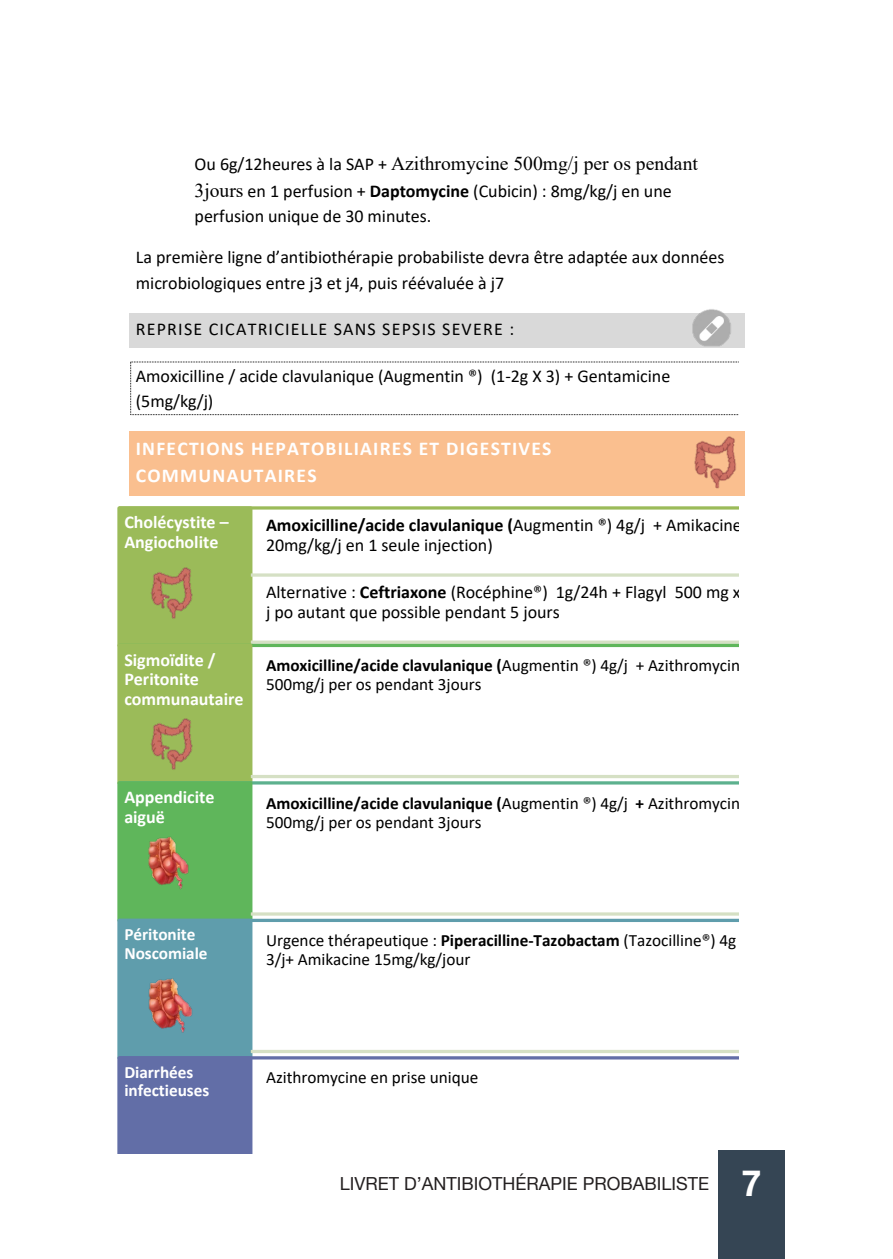
<style>
.page{position:relative;width:893px;height:1259px;background:#fff}
.page>*{position:absolute;margin:0;border:0;box-sizing:border-box;transform-origin:0 0}
.t1{font:19.5px "Times New Roman";color:#000}
.t2{font:700 19.5px/27px "Calibri";letter-spacing:.06em;color:#fff}
.t3{font:18px/25.2px "Calibri";color:#000}
.t4{font:700 18px/19.5px "Calibri";color:#fff}
.t5{font:18px "Calibri";letter-spacing:.065em;color:#000}
.t6{font:18px "Helvetica Neue";color:#231f20}
.t7{font:17.1px/18.9px "Calibri";color:#000}
.t8{font:700 17.1px/18.9px "Calibri";letter-spacing:-.005em;color:#fff}
.s1{font-family:"Calibri";font-size:18px}
.s2{font-family:"Times New Roman";font-size:19.5px}
.s3{font-weight:700}
.s4{font-weight:700;font-size:36px;color:#fff}
</style>
<div class="page">
<div style="left:718px;top:1151px;width:67px;height:108px;background:#354554"></div>
<div style="left:134px;top:318px;width:606px;height:25px;background:#d9d9d9"></div>
<svg style="left:129px;top:313px;width:5px;height:5px"></svg>
<div style="left:134px;top:313px;width:606px;height:5px;background:#d9d9d9"></div>
<svg style="left:740px;top:313px;width:4px;height:5px"></svg>
<svg style="left:129px;top:343px;width:5px;height:5px"></svg>
<div style="left:134px;top:343px;width:606px;height:5px;background:#d9d9d9"></div>
<svg style="left:740px;top:343px;width:4px;height:5px"></svg>
<div style="left:129px;top:318px;width:5px;height:25px;background:#d9d9d9"></div>
<hr style="left:740px;top:318px;width:4px;height:25px;background:#d9d9d9">
<div style="left:134px;top:436px;width:606px;height:27px;background:#fabf8f"></div>
<svg style="left:129px;top:431px;width:5px;height:5px"></svg>
<div style="left:134px;top:431px;width:606px;height:5px;background:#fabf8f"></div>
<div style="left:129px;top:436px;width:5px;height:27px;background:#fabf8f"></div>
<div style="left:134px;top:463px;width:606px;height:28px;background:#fabf8f"></div>
<svg style="left:129px;top:491px;width:5px;height:4px"></svg>
<hr style="left:134px;top:491px;width:606px;height:4px;background:#fabf8f">
<div style="left:129px;top:463px;width:5px;height:28px;background:#fabf8f"></div>
<svg style="left:130px;top:361px;width:609px;height:54px"></svg>
<img style="left:692px;top:309px;width:39px;height:38px">
<img style="left:694px;top:431px;width:51px;height:64px">
<hr style="left:119px;top:506px;width:620px;height:3px;background:#9bbb59">
<div style="left:119px;top:508px;width:132px;height:137px;background:#9bbb59"></div>
<div style="left:117px;top:506px;width:135px;height:141px;border:3px solid #9bbb59"></div>
<svg style="left:251px;top:573px;width:488px;height:4px;fill:#d5e0c4"></svg>
<svg style="left:251px;top:640px;width:488px;height:4px;fill:#d5e0c4"></svg>
<hr style="left:119px;top:644px;width:620px;height:3px;background:#5fb65b">
<div style="left:119px;top:645px;width:132px;height:138px;background:#9bbb59"></div>
<div style="left:117px;top:644px;width:135px;height:140px;border:3px solid #9bbb59"></div>
<hr style="left:251px;top:775px;width:488px;height:3px;background:#d5e0c4">
<hr style="left:119px;top:781px;width:620px;height:3px;background:#5db18e">
<div style="left:119px;top:783px;width:132px;height:137px;background:#5fb65b"></div>
<div style="left:117px;top:781px;width:135px;height:141px;border:3px solid #5fb65b"></div>
<hr style="left:251px;top:912px;width:488px;height:3px;background:#d5e0c4">
<svg style="left:252px;top:918px;width:487px;height:4px;fill:#5f9dac"></svg>
<div style="left:119px;top:920px;width:132px;height:138px;background:#5f9dac"></div>
<div style="left:117px;top:918px;width:135px;height:141px;border:3px solid #5f9dac"></div>
<hr style="left:251px;top:1050px;width:488px;height:3px;background:#d5e0c4">
<hr style="left:119px;top:1056px;width:620px;height:3px;background:#626ea7">
<div style="left:117px;top:1056px;width:135px;height:97px;background:#626ea7"></div>
<img style="left:151px;top:567px;width:42px;height:52px">
<img style="left:148px;top:978px;width:44px;height:55px">
<img style="left:148px;top:837px;width:41px;height:52px">
<img style="left:151px;top:718px;width:42px;height:52px">
<p class="t1" style="left:195px;top:150px;width:505px"><span class="s1">Ou 6g/12heures à la SAP +</span> Azithromycine 500mg/j per os pendant</p>
<p class="t3" style="left:195px;top:177px;width:479px"><span class="s2">3jours</span> en 1 perfusion + <span class="s3">Daptomycine</span> (Cubicin) : 8mg/kg/j en une perfusion unique de 30 minutes.</p>
<p class="t3" style="left:136px;top:244px;width:590px">La première ligne d’antibiothérapie probabiliste devra être adaptée aux données microbiologiques entre j3 et j4, puis réévaluée à j7</p>
<p class="t5" style="left:136px;top:317px;width:380px">REPRISE CICATRICIELLE SANS SEPSIS SEVERE :</p>
<p class="t3" style="left:136px;top:363px;width:536px">Amoxicilline / acide clavulanique (Augmentin ®) (1-2g X 3) + Gentamicine (5mg/kg/j)</p>
<p class="t2" style="left:136px;top:435px;width:417px">INFECTIONS HEPATOBILIAIRES ET DIGESTIVES<br>COMMUNAUTAIRES</p>
<p class="t4" style="left:124px;top:512px;width:106px">Cholécystite –<br>Angiocholite</p>
<p class="t3" style="left:266px;top:515px;width:477px;line-height:19.5px"><span class="s3">Amoxicilline/acide clavulanique (</span>Augmentin ®) 4g/j + Amikacine<br>20mg/kg/j en 1 seule injection)</p>
<p class="t3" style="left:266px;top:582px;width:500px;line-height:19.5px">Alternative : <span class="s3">Ceftriaxone</span> (Rocéphine®) 1g/24h + Flagyl 500 mg x 3 / j po autant que possible pendant 5 jours</p>
<p class="t4" style="left:124px;top:649px;width:121px">Sigmoïdite /<br>Peritonite communautaire</p>
<p class="t7" style="left:266px;top:656px;width:484px"><span class="s3">Amoxicilline/acide clavulanique (</span>Augmentin ®) 4g/j + Azithromycine<br>500mg/j per os pendant 3jours</p>
<p class="t4" style="left:124px;top:787px;width:92px">Appendicite aiguë</p>
<p class="t7" style="left:266px;top:793px;width:484px"><span class="s3">Amoxicilline/acide clavulanique (</span>Augmentin ®) 4g/j <span class="s3">+</span> Azithromycine<br>500mg/j per os pendant 3jours</p>
<p class="t8" style="left:124px;top:924px;width:85px">Péritonite<br>Noscomiale</p>
<p class="t7" style="left:266px;top:930px;width:483px">Urgence thérapeutique : <span class="s3">Piperacilline-Tazobactam</span> (Tazocilline®) 4g x<br>3/j+ Amikacine 15mg/kg/jour</p>
<p class="t8" style="left:124px;top:1062px;width:86px">Diarrhées infectieuses</p>
<p class="t7" style="left:266px;top:1068px;width:214px">Azithromycine en prise unique</p>
<p class="t6" style="left:340px;top:1170px;width:423px">LIVRET D’ANTIBIOTHÉRAPIE PROBABILISTE <span class="s4">7</span></p>
</div>
